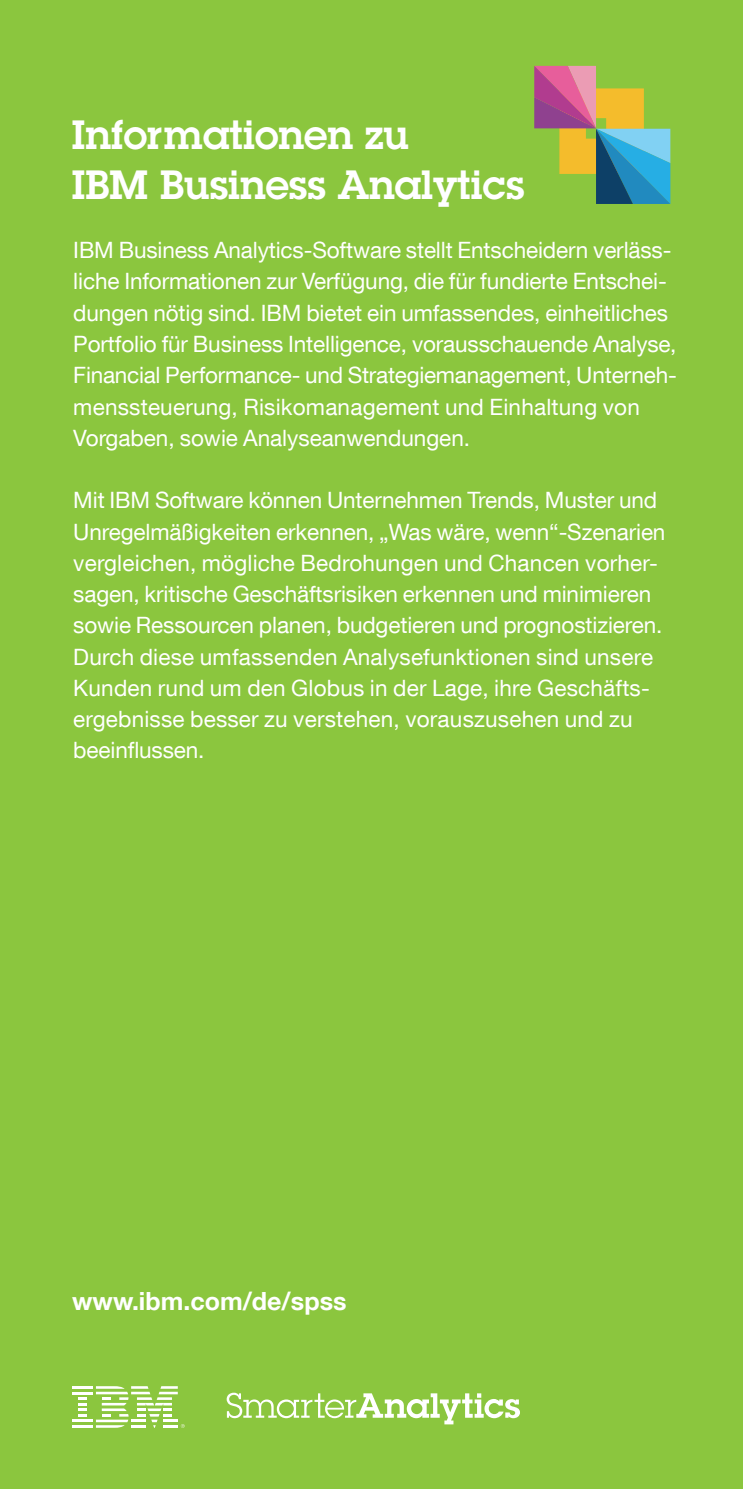
<style>
.page{position:relative;width:743px;height:1489px;background:#fff}
.page>*{position:absolute;margin:0;border:0;box-sizing:border-box;transform-origin:0 0}
.t1{font:600 40px/50px "Lubalin Graph Std";color:#fff}
.t2{font:700 25px "Helvetica Neue LT Com";color:#fff}
.t3{font:22.5px/31.2px "Helvetica Neue LT Com";letter-spacing:-.005em;color:#fff}
</style>
<div class="page">
<div style="left:0;top:0;width:742px;height:1488px;background:#8bc63e"></div>
<svg style="left:534px;top:66px;width:136px;height:138px"></svg>
<hr style="left:72px;top:1385px;width:21px;height:3px;background:#fff">
<hr style="left:72px;top:1391px;width:21px;height:3px;background:#fff">
<hr style="left:72px;top:1419px;width:21px;height:2px;background:#fff">
<svg style="left:78px;top:1397px;width:9px;height:19px"></svg>
<hr style="left:72px;top:1424px;width:21px;height:3px;background:#fff">
<svg style="left:96px;top:1386px;width:88px;height:41px"></svg>
<svg style="left:226px;top:1392px;width:293px;height:32px"></svg>
<h1 class="t1" style="left:72px;top:109px;width:454px">Informationen zu<br>IBM Business Analytics</h1>
<p class="t3" style="left:73px;top:234px;width:604px">IBM Business Analytics-Software stellt Entscheidern verläss&shy;liche Informationen zur Verfügung, die für fundierte Entschei&shy;dungen nötig sind. IBM bietet ein umfassendes, einheitliches Portfolio für Business Intelligence, vorausschauende Analyse, Financial Performance- und Strategiemanagement, Unterneh&shy;menssteuerung, Risikomanagement und Einhaltung von Vorgaben, sowie Analyseanwendungen.</p>
<p class="t3" style="left:73px;top:484px;width:593px">Mit IBM Software können Unternehmen Trends, Muster und Unregelmäßigkeiten erkennen, „Was wäre, wenn“-Szenarien vergleichen, mögliche Bedrohungen und Chancen vorher&shy;sagen, kritische Geschäftsrisiken erkennen und minimieren sowie Ressourcen planen, budgetieren und prognostizieren.<br>Durch diese umfassenden Analysefunktionen sind unsere Kunden rund um den Globus in der Lage, ihre Geschäfts&shy;ergebnisse besser zu verstehen, vorauszusehen und zu beeinflussen.</p>
<p class="t2" style="left:72px;top:1284px;width:275px">www.ibm.com/de/spss</p>
</div>
